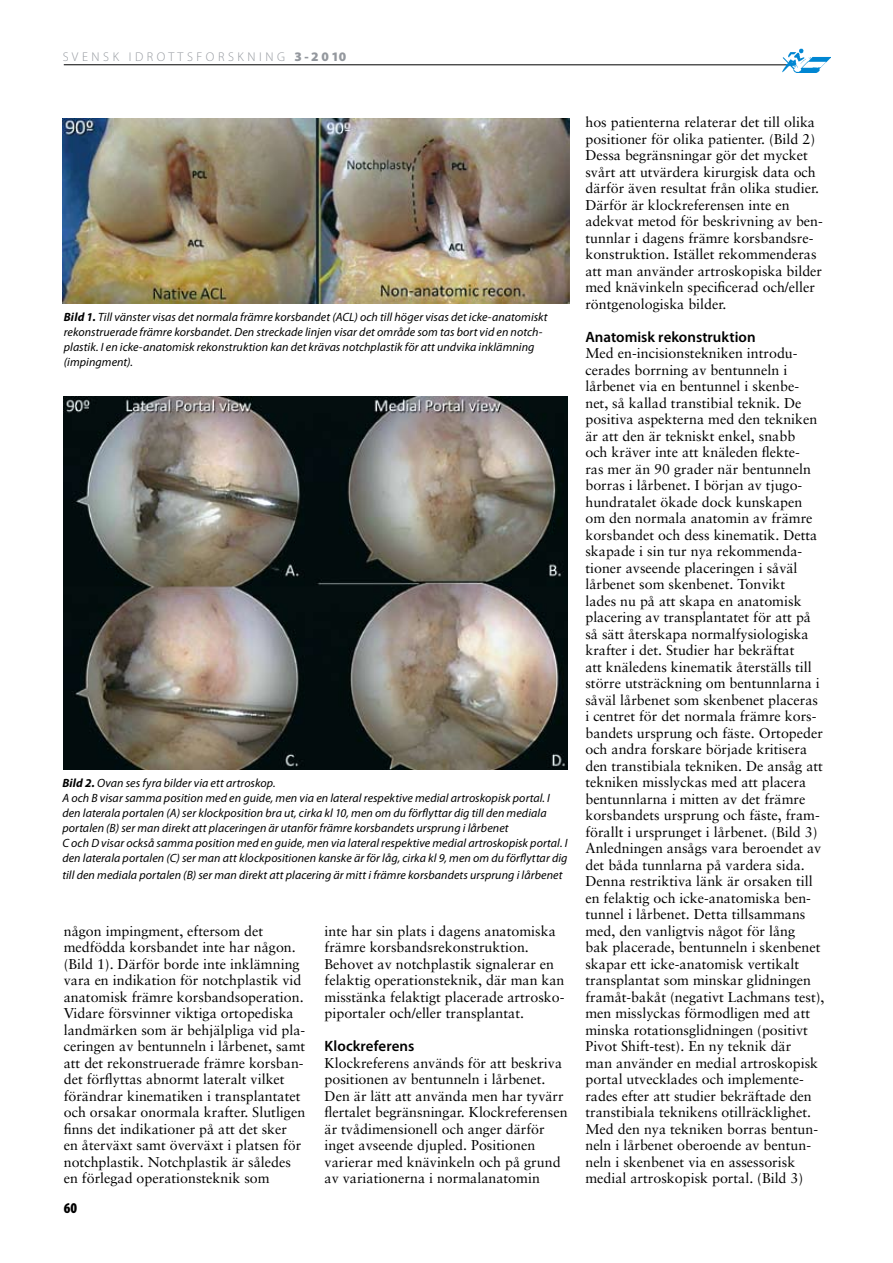
<style>
.page{position:relative;width:893px;height:1263px;background:#fff}
.page>*{position:absolute;margin:0;border:0;box-sizing:border-box;transform-origin:0 0}
.t1{font:600 15px "Myriad Pro";color:#000}
.t2{font:900 condensed 15px "Myriad Pro";color:#000}
.t3{font:14.25px/16.5px "Sabon";color:#000}
.t4{font:300 12.75px "Myriad Pro";color:#94989e}
.t5{font:italic 12px/15px "Myriad Pro";letter-spacing:.005em;color:#000}
.s1{font-weight:900;font-size:13.05px}
.s2{font-weight:700}
</style>
<div class="page">
<hr style="left:64px;top:64px;width:722px;height:1px;background:#000">
<img style="left:779px;top:48px;width:51px;height:24px">
<img style="left:62px;top:119px;width:507px;height:184px">
<img style="left:63px;top:396px;width:505px;height:374px">
<p class="t4" style="left:63px;top:49px;width:285px">S V E N S K I D R O T T S F O R S K N I N G <span class="s1">3 - 2 0 10</span></p>
<p class="t5" style="left:64px;top:309px;width:485px"><span class="s2">Bild 1.</span> Till vänster visas det normala främre korsbandet (ACL) och till höger visas det icke-anatomiskt rekonstruerade främre korsbandet. Den streckade linjen visar det område som tas bort vid en notch&shy;plastik. I en icke-anatomisk rekonstruktion kan det krävas notchplastik för att undvika inklämning (impingment).</p>
<p class="t5" style="left:62px;top:776px;width:507px"><span class="s2">Bild 2.</span> Ovan ses fyra bilder via ett artroskop.<br>A och B visar samma position med en guide, men via en lateral respektive medial artroskopisk portal. I den laterala portalen (A) ser klockposition bra ut, cirka kl 10, men om du förflyttar dig till den mediala portalen (B) ser man direkt att placeringen är utanför främre korsbandets ursprung i lårbenet<br>C och D visar också samma position med en guide, men via lateral respektive medial artroskopisk portal. I den laterala portalen (C) ser man att klockpositionen kanske är för låg, cirka kl 9, men om du förflyttar dig</p>
<p class="t5" style="left:62px;top:867px;width:502px">till den mediala portalen (B) ser man direkt att placering är mitt i främre korsbandets ursprung i lårbenet</p>
<p class="t3" style="left:64px;top:922px;width:243px">någon impingment, eftersom det medfödda korsbandet inte har någon. (Bild 1). Därför borde inte inklämning vara en indikation för notchplastik vid anatomisk främre korsbandsoperation.<br>Vidare försvinner viktiga ortopediska landmärken som är behjälpliga vid pla&shy;ceringen av bentunneln i lårbenet, samt att det rekonstruerade främre korsban&shy;det förflyttas abnormt lateralt vilket förändrar kinematiken i transplantatet och orsakar onormala krafter. Slutligen finns det indikationer på att det sker<br>en återväxt samt överväxt i platsen för notchplastik. Notchplastik är således en förlegad operationsteknik som</p>
<p class="t3" style="left:325px;top:922px;width:241px">inte har sin plats i dagens anatomiska främre korsbandsrekonstruktion.<br>Behovet av notchplastik signalerar en felaktig operationsteknik, där man kan misstänka felaktigt placerade artrosko&shy;piportaler och/eller transplantat.</p>
<p class="t1" style="left:325px;top:1038px;width:91px">Klockreferens</p>
<p class="t3" style="left:325px;top:1054px;width:245px">Klockreferens används för att beskriva positionen av bentunneln i lårbenet.<br>Den är lätt att använda men har tyvärr flertalet begränsningar. Klockreferensen är tvådimensionell och anger därför inget avseende djupled. Positionen varierar med knävinkeln och på grund av variationerna i normalanatomin</p>
<p class="t2" style="left:64px;top:1199px;width:15px">60</p>
<p class="t3" style="left:585px;top:114px;width:239px">hos patienterna relaterar det till olika positioner för olika patienter. (Bild 2)<br>Dessa begränsningar gör det mycket svårt att utvärdera kirurgisk data och därför även resultat från olika studier.<br>Därför är klockreferensen inte en adekvat metod för beskrivning av ben&shy;tunnlar i dagens främre korsbandsre&shy;konstruktion. Istället rekommenderas att man använder artroskopiska bilder med knävinkeln specificerad och/eller röntgenologiska bilder.</p>
<p class="t1" style="left:585px;top:328px;width:172px">Anatomisk rekonstruktion</p>
<p class="t3" style="left:585px;top:345px;width:241px">Med en-incisionstekniken introdu&shy;cerades borrning av bentunneln i lårbenet via en bentunnel i skenbe&shy;net, så kallad transtibial teknik. De positiva aspekterna med den tekniken är att den är tekniskt enkel, snabb<br>och kräver inte att knäleden flekte-<br>ras mer än 90 grader när bentunneln borras i lårbenet. I början av tjugo&shy;hundratalet ökade dock kunskapen om den normala anatomin av främre korsbandet och dess kinematik. Detta skapade i sin tur nya rekommenda&shy;tioner avseende placeringen i såväl lårbenet som skenbenet. Tonvikt<br>lades nu på att skapa en anatomisk placering av transplantatet för att på så sätt återskapa normalfysiologiska krafter i det. Studier har bekräftat<br>att knäledens kinematik återställs till större utsträckning om bentunnlarna i såväl lårbenet som skenbenet placeras i centret för det normala främre kors&shy;bandets ursprung och fäste. Ortopeder och andra forskare började kritisera den transtibiala tekniken. De ansåg att tekniken misslyckas med att placera bentunnlarna i mitten av det främre korsbandets ursprung och fäste, fram&shy;förallt i ursprunget i lårbenet. (Bild 3)<br>Anledningen ansågs vara beroendet av det båda tunnlarna på vardera sida.<br>Denna restriktiva länk är orsaken till en felaktig och icke-anatomiska ben&shy;tunnel i lårbenet. Detta tillsammans med, den vanligtvis något för lång<br>bak placerade, bentunneln i skenbenet skapar ett icke-anatomisk vertikalt transplantat som minskar glidningen framåt-bakåt (negativt Lachmans test), men misslyckas förmodligen med att minska rotationsglidningen (positivt Pivot Shift-test). En ny teknik där<br>man använder en medial artroskopisk portal utvecklades och implemente&shy;rades efter att studier bekräftade den transtibiala teknikens otillräcklighet.<br>Med den nya tekniken borras bentun&shy;neln i lårbenet oberoende av bentun&shy;neln i skenbenet via en assessorisk medial artroskopisk portal. (Bild 3)</p>
</div>
